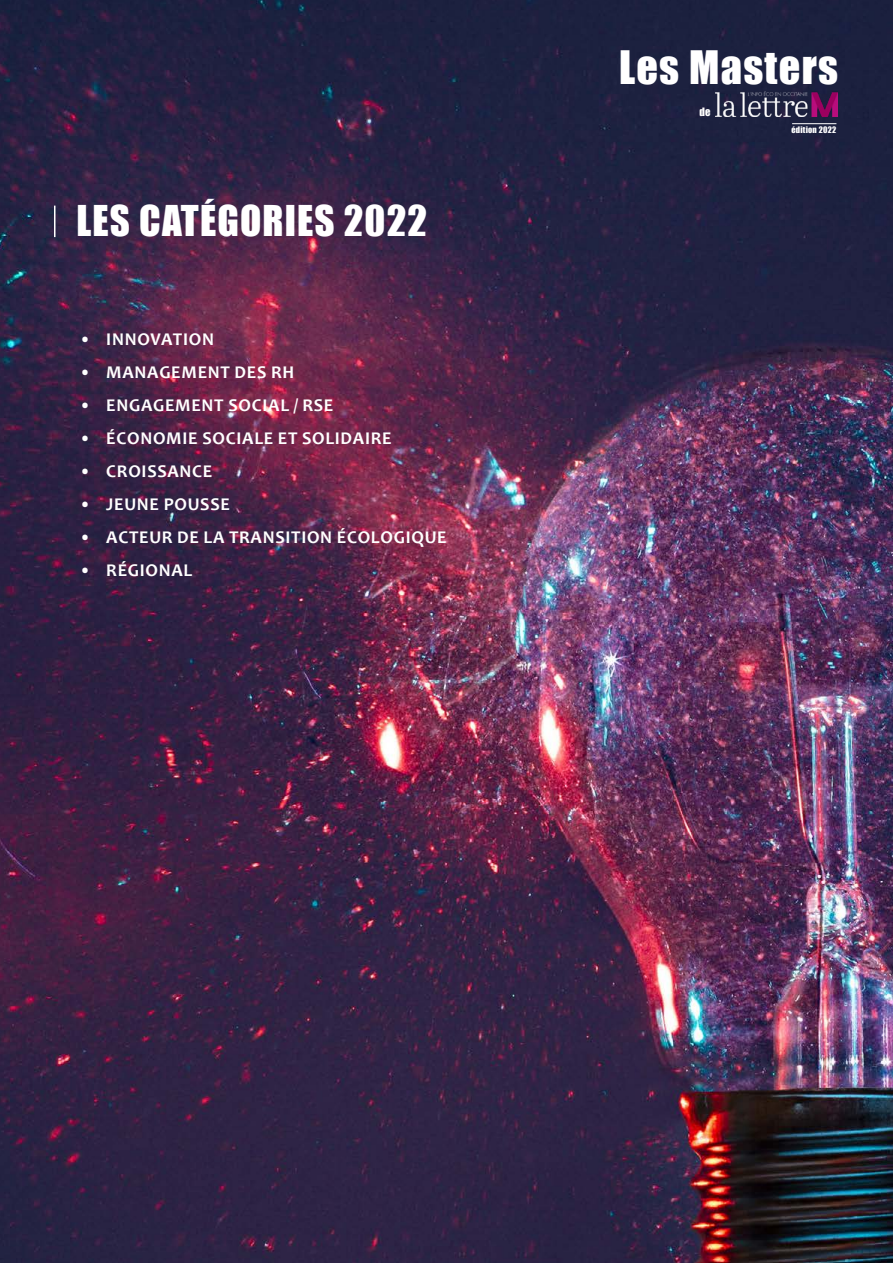
<style>
.page{position:relative;width:893px;height:1263px;background:#fff}
.page>*{position:absolute;margin:0;border:0;box-sizing:border-box;transform-origin:0 0}
.t1{font:42.3px "Impact";letter-spacing:.03em;color:#fff}
.t2{font:39px "Impact";letter-spacing:.03em;color:#fff}
.t3{font:700 18px "Candara";letter-spacing:.04em;color:#fff}
.t4{font:10.65px "Impact";color:#fff}
.t5{font:8.25px "Impact";letter-spacing:.03em;color:#fff}
</style>
<div class="page">
<img style="left:0;top:0;width:893px;height:1263px">
<img style="left:715px;top:91px;width:122px;height:25px">
<hr style="left:792px;top:123px;width:44px;height:1px;background:#fff">
<hr style="left:54px;top:206px;width:2px;height:31px;background:#fff">
<h2 class="t2" style="left:77px;top:191px;width:352px">LES CATÉGORIES 2022</h2>
<p class="t3" style="left:79px;top:327px;width:136px">• INNOVATION</p>
<p class="t3" style="left:79px;top:360px;width:216px">• MANAGEMENT DES RH</p>
<p class="t3" style="left:79px;top:393px;width:256px">• ENGAGEMENT SOCIAL / RSE</p>
<p class="t3" style="left:79px;top:426px;width:314px">• ÉCONOMIE SOCIALE ET SOLIDAIRE</p>
<p class="t3" style="left:79px;top:459px;width:135px">• CROISSANCE</p>
<p class="t3" style="left:79px;top:492px;width:152px">• JEUNE POUSSE</p>
<p class="t3" style="left:79px;top:525px;width:369px">• ACTEUR DE LA TRANSITION ÉCOLOGIQUE</p>
<p class="t3" style="left:79px;top:558px;width:114px">• RÉGIONAL</p>
<h1 class="t1" style="left:619px;top:35px;width:221px">Les Masters</h1>
<p class="t4" style="left:699px;top:103px;width:13px">de</p>
<p class="t5" style="left:791px;top:124px;width:46px">édition 2022</p>
</div>
